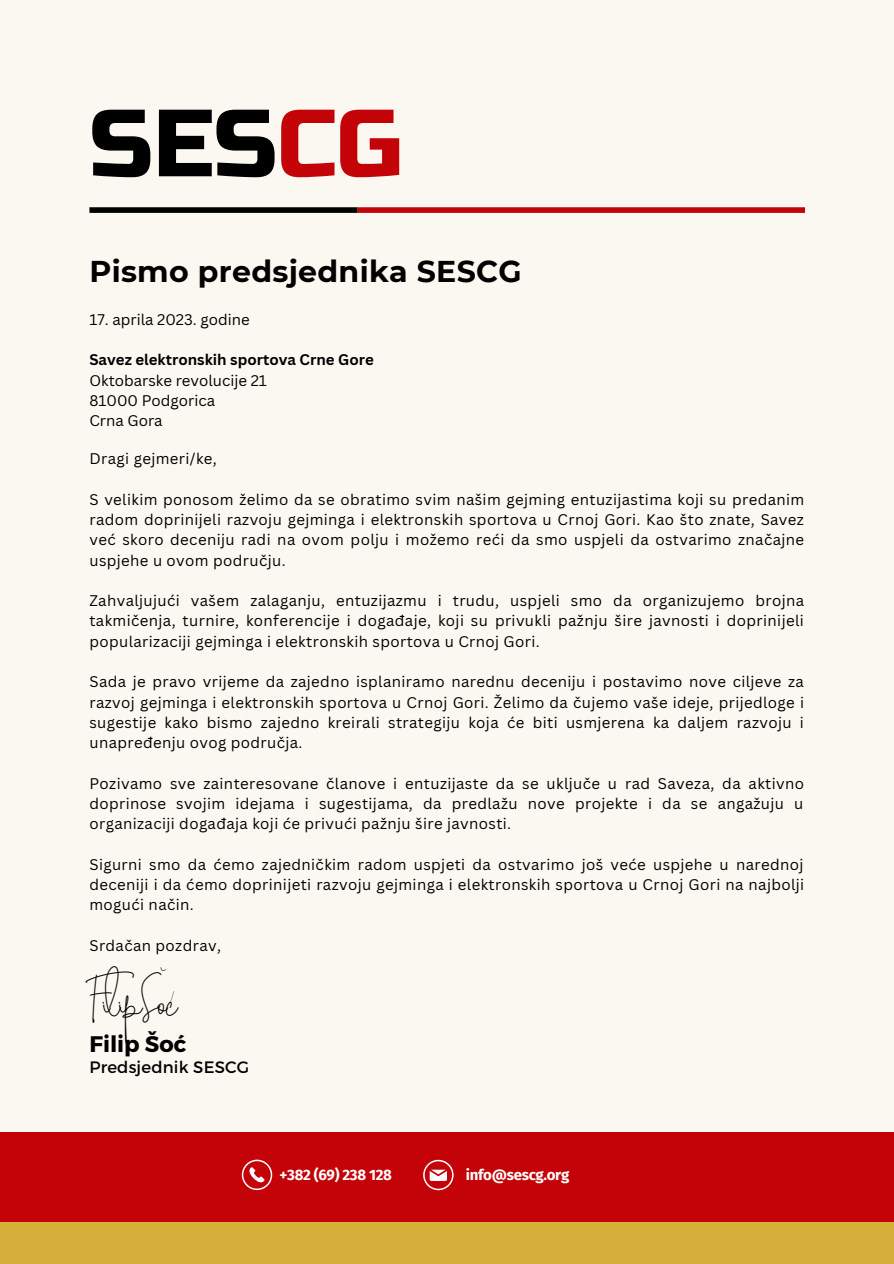
<style>
.page{position:relative;width:894px;height:1264px;background:#fff}
.page>*{position:absolute;margin:0;border:0;box-sizing:border-box;transform-origin:0 0}
.t1{font:95.1px "Russo One";color:#000}
.t2{font:37.5px "Brilliant Signature 3 regular";letter-spacing:-.02em;color:#000}
.t3{font:700 30px "Montserrat";letter-spacing:.01em;color:#000}
.t4{font:700 22.5px "Montserrat";color:#000}
.t5{font:16.5px "Montserrat";letter-spacing:.01em;color:#000}
.t6{font:15px/20.2px "Canva Sans";letter-spacing:.025em;color:#000;text-align:justify}
.t7{font:15px/20.2px "Canva Sans";color:#000}
.t8{font:700 15px "Canva Sans";color:#000}
.t9{font:700 15px "Fira Sans";letter-spacing:-.02em;color:#fff}
.t10{font:9px "Brilliant Signature 3 regular";color:#000}
.s1{color:#c40308}
</style>
<div class="page">
<div style="left:0;top:0;width:893px;height:1263px;background:#fbf8f1"></div>
<div style="left:0;top:1132px;width:893px;height:131px;background:#c40308"></div>
<div style="left:0;top:1222px;width:893px;height:41px;background:#d4af3a"></div>
<svg style="left:423px;top:1159px;width:30px;height:31px"></svg>
<div style="left:357px;top:207px;width:447px;height:6px;background:#c40308"></div>
<div style="left:89px;top:207px;width:268px;height:6px;background:#000"></div>
<svg style="left:242px;top:1159px;width:30px;height:30px"></svg>
<h1 class="t1" style="left:89px;top:88px;width:315px">SES<span class="s1">CG</span></h1>
<h3 class="t3" style="left:89px;top:253px;width:433px">Pismo predsjednika SESCG</h3>
<p class="t7" style="left:89px;top:309px;width:162px">17. aprila 2023. godine</p>
<p class="t8" style="left:89px;top:349px;width:286px">Savez elektronskih sportova Crne Gore</p>
<p class="t7" style="left:89px;top:370px;width:179px">Oktobarske revolucije 21<br>81000 Podgorica<br>Crna Gora</p>
<p class="t6" style="left:89px;top:448px;width:129px">Dragi gejmeri/ke,</p>
<p class="t6" style="left:89px;top:489px;width:716px">S velikim ponosom želimo da se obratimo svim našim gejming entuzijastima koji su predanim radom doprinijeli razvoju gejminga i elektronskih sportova u Crnoj Gori. Kao što znate, Savez već skoro deceniju radi na ovom polju i možemo reći da smo uspjeli da ostvarimo značajne uspjehe u ovom području.</p>
<p class="t6" style="left:89px;top:590px;width:716px">Zahvaljujući vašem zalaganju, entuzijazmu i trudu, uspjeli smo da organizujemo brojna takmičenja, turnire, konferencije i događaje, koji su privukli pažnju šire javnosti i doprinijeli popularizaciji gejminga i elektronskih sportova u Crnoj Gori.</p>
<p class="t6" style="left:89px;top:671px;width:716px">Sada je pravo vrijeme da zajedno isplaniramo narednu deceniju i postavimo nove ciljeve za razvoj gejminga i elektronskih sportova u Crnoj Gori. Želimo da čujemo vaše ideje, prijedloge i sugestije kako bismo zajedno kreirali strategiju koja će biti usmjerena ka daljem razvoju i unapređenju ovog područja.</p>
<p class="t6" style="left:89px;top:772px;width:716px">Pozivamo sve zainteresovane članove i entuzijaste da se uključe u rad Saveza, da aktivno doprinose svojim idejama i sugestijama, da predlažu nove projekte i da se angažuju u organizaciji događaja koji će privući pažnju šire javnosti.</p>
<p class="t6" style="left:89px;top:853px;width:716px">Sigurni smo da ćemo zajedničkim radom uspjeti da ostvarimo još veće uspjehe u narednoj deceniji i da ćemo doprinijeti razvoju gejminga i elektronskih sportova u Crnoj Gori na najbolji mogući način.</p>
<p class="t6" style="left:89px;top:934px;width:133px">Srdačan pozdrav,</p>
<h2 class="t2" style="left:89px;top:984px;width:90px">FilipSoc</h2>
<p class="t10" style="left:170px;top:993px;width:6px">/</p>
<h3 class="t4" style="left:89px;top:1029px;width:98px">Filip Šoć</h3>
<p class="t5" style="left:89px;top:1056px;width:161px">Predsjednik SESCG</p>
<p class="t9" style="left:279px;top:1165px;width:114px">+382 (69) 238 128</p>
<p class="t9" style="left:466px;top:1165px;width:105px">info@sescg.org</p>
</div>
